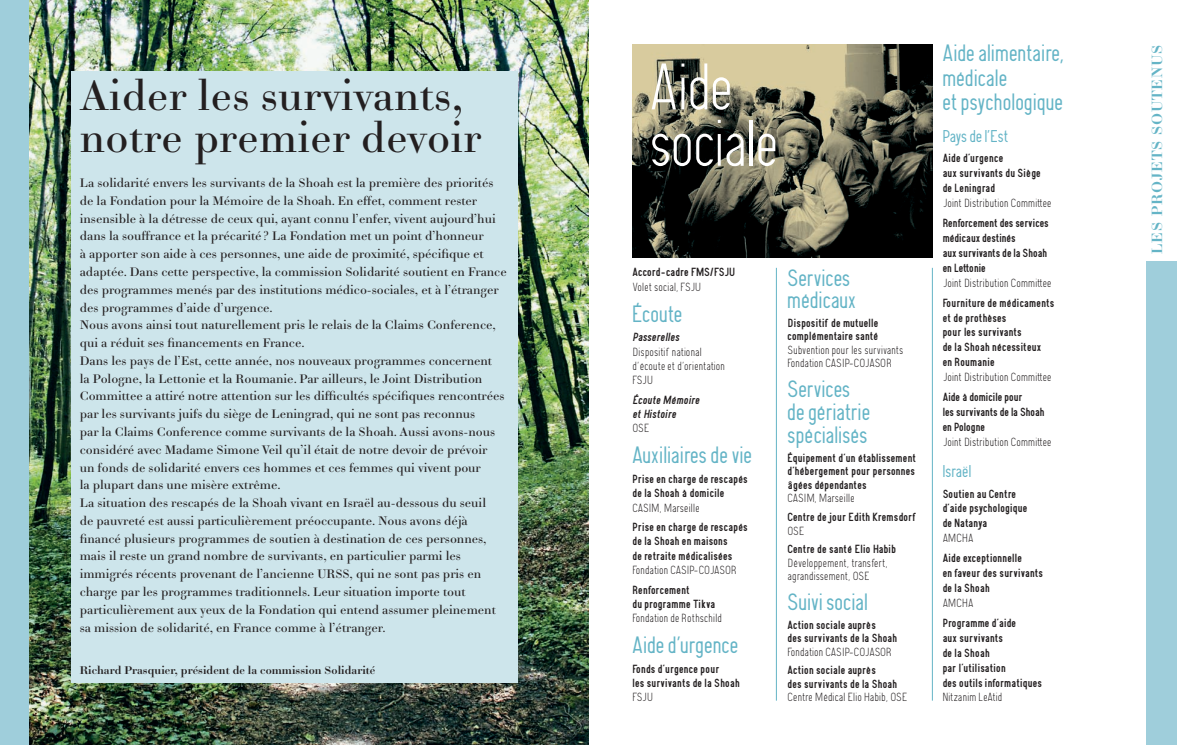
<style>
.page{position:relative;width:1177px;height:745px;background:#fff}
.page>*{position:absolute;margin:0;border:0;box-sizing:border-box;transform-origin:0 0}
.t1{font:62.5px/56.2px "Normale Fine";letter-spacing:.03em;color:#fff}
.t2{font:42.5px/41.5px "Didot Elder";color:#231f20}
.t3{font:22.5px/22.9px "Normale Legere";letter-spacing:.05em;color:#64b4c6}
.t4{font:16.25px "Normale Legere";letter-spacing:.025em;color:#64b4c6}
.t5{font:700 15px "Didot Elder";letter-spacing:.05em;color:#64b4c6}
.t6{font:12.5px/17.8px "Didot Elder";letter-spacing:-.005em;color:#231f20}
.t7{font:11.25px/14.9px "Normale Grasse";letter-spacing:.07em;color:#231f20}
.t8{font:11.25px/13.5px "Normale Fine";letter-spacing:.065em;color:#231f20}
.t9{font:700 11.25px "Didot Elder";color:#231f20}
.t10{font:11.25px/14.2px "Normale Grasse Italique";letter-spacing:.065em;color:#231f20}
.s1{font-family:"Normale Fine"}
.s2{font-family:"Normale Grasse Italique"}
.s3{font-family:"Normale Grasse"}
</style>
<div class="page">
<img style="left:28px;top:0;width:560px;height:744px">
<div style="left:71px;top:71px;width:446px;height:611px;background:#cde5eb"></div>
<div style="left:0;top:0;width:28px;height:744px;background:#9fcedb"></div>
<hr style="left:776px;top:268px;width:1px;height:432px;background:#64b4c6">
<hr style="left:932px;top:268px;width:1px;height:432px;background:#64b4c6">
<img style="left:632px;top:44px;width:300px;height:213px">
<div style="left:1146px;top:260px;width:30px;height:484px;background:#9fcedb"></div>
<p class="t2" style="left:80px;top:81px;width:403px">Aider les survivants, notre premier devoir</p>
<p class="t6" style="left:80px;top:176px;width:428px">La solidarité envers les survivants de la Shoah est la première des priorités de la Fondation pour la Mémoire de la Shoah. En effet, comment rester insensible à la détresse de ceux qui, ayant connu l’enfer, vivent aujourd’hui dans la souffrance et la précarité? La Fondation met un point d’honneur<br>à apporter son aide à ces personnes, une aide de proximité, spécifique et adaptée. Dans cette perspective, la commission Solidarité soutient en France des programmes menés par des institutions médico-sociales, et à l’étranger des programmes d’aide d’urgence.<br>Nous avons ainsi tout naturellement pris le relais de la Claims Conference, qui a réduit ses financements en France.<br>Dans les pays de l’Est, cette année, nos nouveaux programmes concernent<br>la Pologne, la Lettonie et la Roumanie. Par ailleurs, le Joint Distribution Committee a attiré notre attention sur les difficultés spécifiques rencontrées par les survivants juifs du siège de Leningrad, qui ne sont pas reconnus<br>par la Claims Conference comme survivants de la Shoah. Aussi avons-nous considéré avec Madame Simone Veil qu’il était de notre devoir de prévoir<br>un fonds de solidarité envers ces hommes et ces femmes qui vivent pour<br>la plupart dans une misère extrême.<br>La situation des rescapés de la Shoah vivant en Israël au-dessous du seuil<br>de pauvreté est aussi particulièrement préoccupante. Nous avons déjà financé plusieurs programmes de soutien à destination de ces personnes, mais il reste un grand nombre de survivants, en particulier parmi les immigrés récents provenant de l’ancienne URSS, qui ne sont pas pris en charge par les programmes traditionnels. Leur situation importe tout particulièrement aux yeux de la Fondation qui entend assumer pleinement sa mission de solidarité, en France comme à l’étranger.</p>
<p class="t9" style="left:80px;top:666px;width:297px">Richard Prasquier, président de la commission Solidarité</p>
<p class="t1" style="left:650px;top:65px;width:128px">Aide sociale</p>
<p class="t7" style="left:632px;top:266px;width:104px;line-height:14.2px">Accord-cadre FMS/FSJU<br><span class="s1">Volet social, FSJU</span></p>
<p class="t3" style="left:632px;top:304px;width:50px">Écoute</p>
<p class="t8" style="left:632px;top:331px;width:93px;line-height:14.2px"><span class="s2">Passerelles<br></span>Dispositif national d’écoute et d’orientation<br>FSJU</p>
<p class="t10" style="left:632px;top:393px;width:68px">Écoute Mémoire et Histoire<br><span class="s1">OSE</span></p>
<p class="t3" style="left:632px;top:446px;width:120px">Auxiliaires de vie</p>
<p class="t7" style="left:632px;top:472px;width:116px;line-height:14.2px">Prise en charge de rescapés de la Shoah à domicile<br><span class="s1">CASIM, Marseille</span></p>
<p class="t7" style="left:632px;top:520px;width:116px;line-height:14.2px">Prise en charge de rescapés de la Shoah en maisons<br>de retraite médicalisées<br><span class="s1">Fondation CASIP-COJASOR</span></p>
<p class="t7" style="left:632px;top:583px;width:90px;line-height:14.2px">Renforcement<br>du programme Tikva<br><span class="s1">Fondation de Rothschild</span></p>
<p class="t3" style="left:632px;top:635px;width:107px">Aide d’urgence</p>
<p class="t7" style="left:632px;top:662px;width:108px;line-height:14.2px">Fonds d’urgence pour<br>les survivants de la Shoah<br><span class="s1">FSJU</span></p>
<p class="t3" style="left:788px;top:269px;width:69px;line-height:21.6px">Services médicaux</p>
<p class="t8" style="left:788px;top:317px;width:117px"><span class="s3">Dispositif de mutuelle complémentaire santé<br></span>Subvention pour les survivants<br>Fondation CASIP-COJASOR</p>
<p class="t3" style="left:788px;top:379px;width:83px">Services de gériatrie spécialisés</p>
<p class="t7" style="left:787px;top:452px;width:129px;line-height:13.5px">Équipement d’un établissement d’hébergement pour personnes âgées dépendantes<br><span class="s1">CASIM, Marseille</span></p>
<p class="t7" style="left:788px;top:511px;width:130px;line-height:13.5px">Centre de jour Edith Kremsdorf<br><span class="s1">OSE</span></p>
<p class="t8" style="left:788px;top:543px;width:109px"><span class="s3">Centre de santé Elio Habib<br></span>Développement, transfert, agrandissement, OSE</p>
<p class="t3" style="left:788px;top:592px;width:81px">Suivi social</p>
<p class="t7" style="left:788px;top:618px;width:110px;line-height:13.5px">Action sociale auprès<br>des survivants de la Shoah<br><span class="s1">Fondation CASIP-COJASOR</span></p>
<p class="t7" style="left:788px;top:664px;width:121px;line-height:13.5px">Action sociale auprès<br>des survivants de la Shoah<br><span class="s1">Centre Médical Elio Habib, OSE</span></p>
<p class="t3" style="left:943px;top:43px;width:122px;line-height:24.5px">Aide alimentaire, médicale<br>et psychologique</p>
<p class="t4" style="left:943px;top:130px;width:66px">Pays de l’Est</p>
<p class="t7" style="left:943px;top:152px;width:110px">Aide d’urgence<br>aux survivants du Siège de Leningrad<br><span class="s1">Joint Distribution Committee</span></p>
<p class="t7" style="left:943px;top:216px;width:110px">Renforcement des services médicaux destinés<br>aux survivants de la Shoah en Lettonie<br><span class="s1">Joint Distribution Committee</span></p>
<p class="t7" style="left:943px;top:296px;width:113px">Fourniture de médicaments et de prothèses<br>pour les survivants<br>de la Shoah nécessiteux<br>en Roumanie<br><span class="s1">Joint Distribution Committee</span></p>
<p class="t7" style="left:943px;top:390px;width:110px">Aide à domicile pour<br>les survivants de la Shoah en Pologne<br><span class="s1">Joint Distribution Committee</span></p>
<p class="t4" style="left:943px;top:465px;width:29px">Israël</p>
<p class="t7" style="left:943px;top:487px;width:86px">Soutien au Centre d’aide psychologique de Natanya<br><span class="s1">AMCHA</span></p>
<p class="t7" style="left:943px;top:551px;width:101px">Aide exceptionnelle<br>en faveur des survivants de la Shoah<br><span class="s1">AMCHA</span></p>
<p class="t7" style="left:943px;top:616px;width:100px">Programme d’aide<br>aux survivants<br>de la Shoah<br>par l’utilisation<br>des outils informatiques<br><span class="s1">Nitzanim LeAtid</span></p>
<p class="t5" style="left:1151px;top:254px;width:211px;rotate:-90deg">LES PROJETS SOUTENUS</p>
</div>
